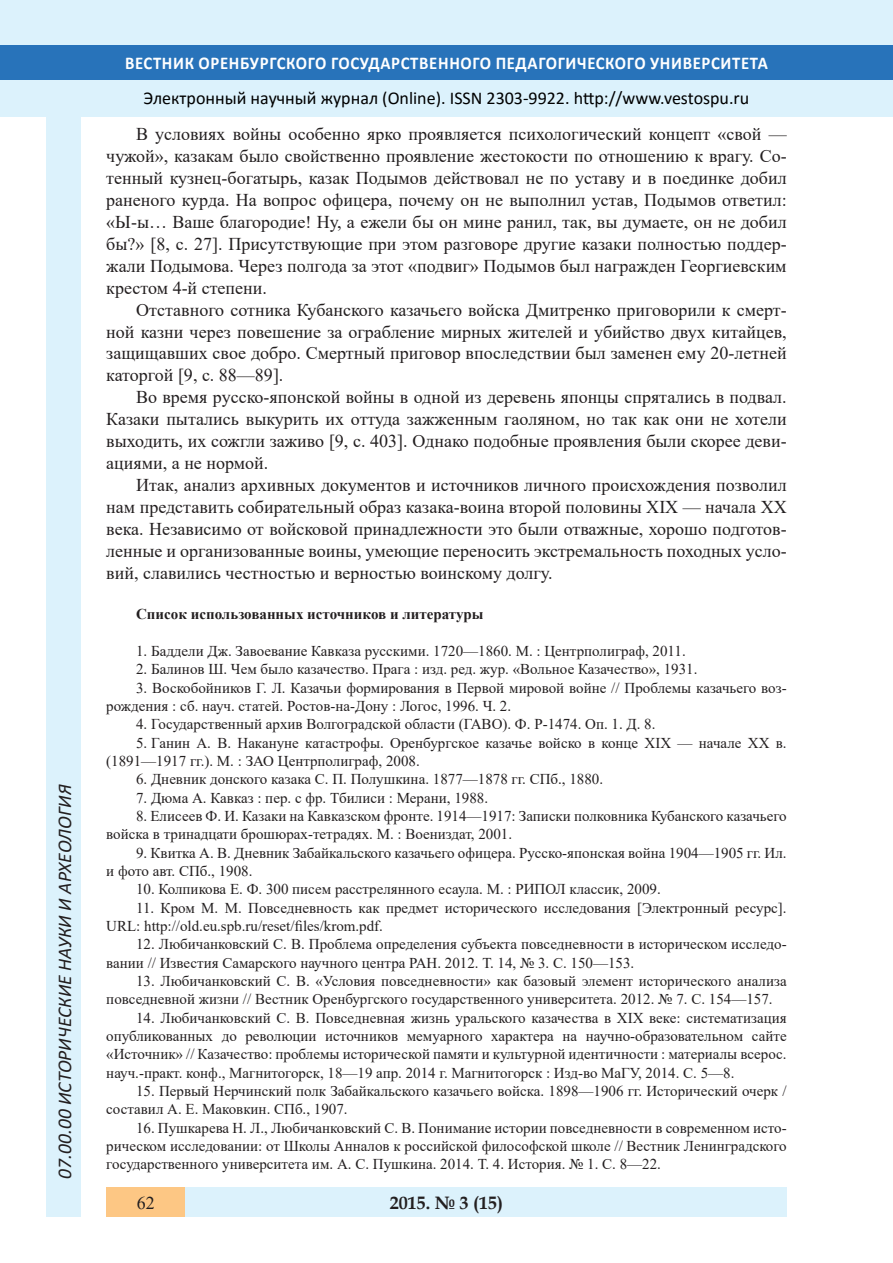
<style>
.page{position:relative;width:893px;height:1263px;background:#fff}
.page>*{position:absolute;margin:0;border:0;box-sizing:border-box;transform-origin:0 0}
.t1{font:italic 19.5px "Calibri";color:#231f20}
.Стиль2{font:18px/21.9px "Times New Roman";color:#231f20;text-align:justify}
.t2{font:18px "Calibri";color:#000}
.t3{font:700 18px "Calibri";letter-spacing:.04em;color:#fff;scale:.93 1}
.t4{font:700 18px "Book Antiqua";color:#231f20}
.литература{font:15px/18.3px "Times New Roman";color:#231f20}
.литература-2{font:700 15px "Times New Roman";color:#231f20}
</style>
<div class="page">
<div style="left:0;top:0;width:893px;height:116px;background:#dcf2fc"></div>
<div style="left:0;top:45px;width:893px;height:34px;background:#2873ba"></div>
<div style="left:106px;top:1188px;width:681px;height:29px;background:#dcf2fc"></div>
<div style="left:106px;top:1188px;width:79px;height:29px;background:#fdc784"></div>
<div style="left:47px;top:116px;width:34px;height:1101px;background:#dcf2fc"></div>
<h1 class="t1" style="left:51px;top:1179px;width:395px;rotate:-90deg">07.00.00 ИСТОРИЧЕСКИЕ НАУКИ И АРХЕОЛОГИЯ</h1>
<h1 class="t1" style="left:51px;top:1105px;width:206px;rotate:-90deg">БИОЛОГИЧЕСКИЕ НАУКИ</h1>
<h1 class="t1" style="left:51px;top:1169px;width:11px;rotate:-90deg">3</h1>
<p class="t3" style="left:125px;top:50px;width:693px">ВЕСТНИК ОРЕНБУРГСКОГО ГОСУДАРСТВЕННОГО ПЕДАГОГИЧЕСКОГО УНИВЕРСИТЕТА</p>
<p class="t2" style="left:144px;top:85px;width:607px">Электронный научный журнал (Online). ISSN 2303-9922. http://www.vestospu.ru</p>
<p class="t2" style="left:583px;top:85px;width:13px">t</p>
<p class="Стиль2" style="left:106px;top:122px;width:682px;text-indent:30px">В условиях войны особенно ярко проявляется психологический концепт «свой — чужой», казакам было свойственно проявление жестокости по отношению к врагу. Со&shy;тенный кузнец-богатырь, казак Подымов действовал не по уставу и в поединке добил раненого курда. На вопрос офицера, почему он не выполнил устав, Подымов ответил: «Ы-ы… Ваше благородие! Ну, а ежели бы он мине ранил, так, вы думаете, он не добил бы?» [8, с. 27]. Присутствующие при этом разговоре другие казаки полностью поддер&shy;жали Подымова. Через полгода за этот «подвиг» Подымов был награжден Георгиевским крестом 4-й степени.</p>
<p class="Стиль2" style="left:106px;top:298px;width:682px;text-indent:30px">Отставного сотника Кубанского казачьего войска Дмитренко приговорили к смерт&shy;ной казни через повешение за ограбление мирных жителей и убийство двух китайцев, защищавших свое добро. Смертный приговор впоследствии был заменен ему 20-летней каторгой [9, с. 88—89].</p>
<p class="Стиль2" style="left:106px;top:386px;width:682px;text-indent:30px">Во время русско-японской войны в одной из деревень японцы спрятались в подвал.<br>Казаки пытались выкурить их оттуда зажженным гаоляном, но так как они не хотели выходить, их сожгли заживо [9, с. 403]. Однако подобные проявления были скорее деви&shy;ациями, а не нормой.</p>
<p class="Стиль2" style="left:106px;top:474px;width:682px;text-indent:30px">Итак, анализ архивных документов и источников личного происхождения позволил нам представить собирательный образ казака-воина второй половины ХIХ — начала ХХ века. Независимо от войсковой принадлежности это были отважные, хорошо подготов&shy;ленные и организованные воины, умеющие переносить экстремальность походных усло&shy;вий, славились честностью и верностью воинскому долгу.</p>
<p class="литература-2" style="left:136px;top:603px;width:349px">Список использованных источников и литературы</p>
<p class="литература" style="left:136px;top:641px;width:551px">1. Баддели Дж. Завоевание Кавказа русскими. 1720—1860. М. : Центрполиграф, 2011.</p>
<p class="литература" style="left:136px;top:659px;width:563px">2. Балинов Ш. Чем было казачество. Прага : изд. ред. жур. «Вольное Казачество», 1931.</p>
<p class="литература" style="left:106px;top:678px;width:682px;text-indent:30px">3. Воскобойников Г. Л. Казачьи формирования в Первой мировой войне // Проблемы казачьего воз&shy;рождения : сб. науч. статей. Ростов-на-Дону : Логос, 1996. Ч. 2.</p>
<p class="литература" style="left:136px;top:714px;width:521px">4. Государственный архив Волгоградской области (ГАВО). Ф. Р-1474. Оп. 1. Д. 8.</p>
<p class="литература" style="left:106px;top:733px;width:682px;text-indent:30px">5. Ганин А. В. Накануне катастрофы. Оренбургское казачье войско в конце ХIХ — начале ХХ в. (1891—1917 гг.). М. : ЗАО Центрполиграф, 2008.</p>
<p class="литература" style="left:136px;top:770px;width:469px">6. Дневник донского казака С. П. Полушкина. 1877—1878 гг. СПб., 1880.</p>
<p class="литература" style="left:136px;top:788px;width:353px">7. Дюма А. Кавказ : пер. с фр. Тбилиси : Мерани, 1988.</p>
<p class="литература" style="left:106px;top:806px;width:682px;text-indent:30px">8. Елисеев Ф. И. Казаки на Кавказском фронте. 1914—1917: Записки полковника Кубанского казачьего войска в тринадцати брошюрах-тетрадях. М. : Воениздат, 2001.</p>
<p class="литература" style="left:106px;top:843px;width:682px;text-indent:30px">9. Квитка А. В. Дневник Забайкальского казачьего офицера. Русско-японская война 1904—1905 гг. Ил. и фото авт. СПб., 1908.</p>
<p class="литература" style="left:136px;top:880px;width:526px">10. Колпикова Е. Ф. 300 писем расстрелянного есаула. М. : РИПОЛ классик, 2009.</p>
<p class="литература" style="left:106px;top:898px;width:682px;text-indent:30px">11. Кром М. М. Повседневность как предмет исторического исследования [Электронный ресурс].<br>URL: http://old.eu.spb.ru/reset/files/krom.pdf.</p>
<p class="литература" style="left:106px;top:935px;width:682px;text-indent:30px">12. Любичанковский С. В. Проблема определения субъекта повседневности в историческом исследо&shy;вании // Известия Самарского научного центра РАН. 2012. Т. 14, № 3. С. 150—153.</p>
<p class="литература" style="left:106px;top:971px;width:682px;text-indent:30px">13. Любичанковский С. В. «Условия повседневности» как базовый элемент исторического анализа повседневной жизни // Вестник Оренбургского государственного университета. 2012. № 7. С. 154—157.</p>
<p class="литература" style="left:106px;top:1008px;width:682px;text-align:justify;text-indent:30px">14. Любичанковский С. В. Повседневная жизнь уральского казачества в XIX веке: систематизация опубликованных до революции источников мемуарного характера на научно-образовательном сайте «Источник» // Казачество: проблемы исторической памяти и культурной идентичности : материалы всерос. науч.-практ. конф., Магнитогорск, 18—19 апр. 2014 г. Магнитогорск : Изд-во МаГУ, 2014. С. 5—8.</p>
<p class="литература" style="left:106px;top:1081px;width:682px;text-indent:30px">15. Первый Нерчинский полк Забайкальского казачьего войска. 1898—1906 гг. Исторический очерк / составил А. Е. Маковкин. СПб., 1907.</p>
<p class="литература" style="left:106px;top:1118px;width:682px;text-align:justify;text-indent:30px">16. Пушкарева Н. Л., Любичанковский С. В. Понимание истории повседневности в современном исто&shy;рическом исследовании: от Школы Анналов к российской философской школе // Вестник Ленинградского государственного университета им. А. С. Пушкина. 2014. Т. 4. История. № 1. С. 8—22.</p>
<p class="Стиль2" style="left:137px;top:1191px;width:19px">62</p>
<p class="t4" style="left:390px;top:1190px;width:115px">2015. № 3 (15)</p>
</div>
